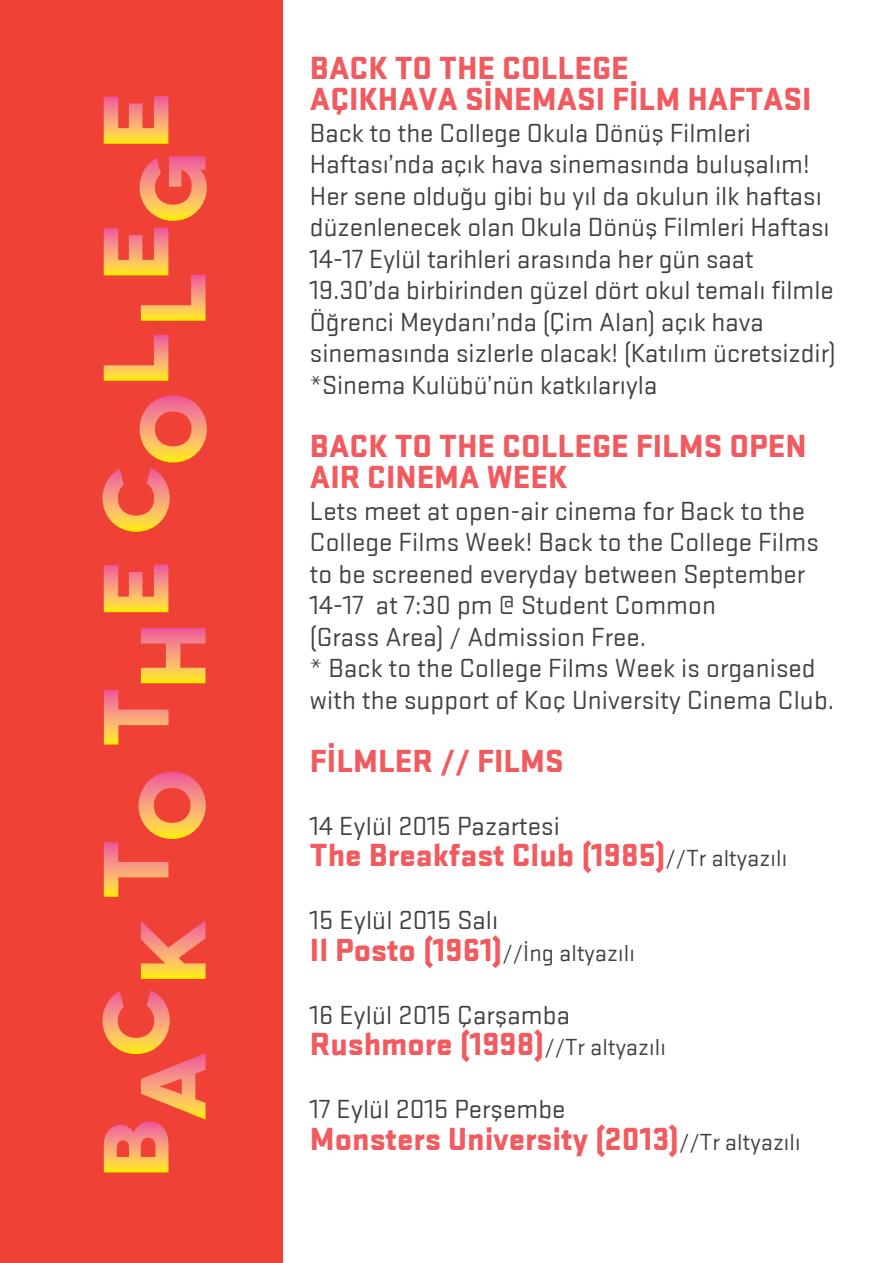
<style>
.page{position:relative;width:893px;height:1263px;background:#fff}
.page>*{position:absolute;margin:0;border:0;box-sizing:border-box;transform-origin:0 0}
.t1{font:900 33px/31.5px "Stratum No 1";color:#f15b5f}
.t2{font:27px/31.5px "Stratum No 1";color:#414042}
.t3{font:24px "Stratum No 1";letter-spacing:.005em;color:#414042}
.s1{font-weight:400;font-size:24px;color:#414042}
.s2{font-weight:900;font-size:33px;color:#f15b5f}
</style>
<div class="page">
<div style="left:0;top:0;width:282px;height:1263px;background:#ef4136"></div>
<svg style="left:102px;top:990px;width:104px;height:182px"></svg>
<svg style="left:141px;top:920px;width:65px;height:59px"></svg>
<svg style="left:104px;top:772px;width:102px;height:125px"></svg>
<svg style="left:104px;top:690px;width:65px;height:54px"></svg>
<svg style="left:141px;top:628px;width:65px;height:55px"></svg>
<svg style="left:104px;top:564px;width:64px;height:48px"></svg>
<svg style="left:102px;top:468px;width:68px;height:64px"></svg>
<svg style="left:140px;top:395px;width:67px;height:67px"></svg>
<svg style="left:104px;top:335px;width:64px;height:46px"></svg>
<svg style="left:104px;top:228px;width:102px;height:93px"></svg>
<svg style="left:140px;top:156px;width:67px;height:65px"></svg>
<svg style="left:104px;top:96px;width:64px;height:48px"></svg>
<p class="t1" style="left:310px;top:52px;width:503px">BACK TO THE COLLEGE<br>AÇIKHAVA SİNEMASI FİLM HAFTASI</p>
<p class="t2" style="left:310px;top:117px;width:527px">Back to the College Okula Dönüş Filmleri Haftası’nda açık hava sinemasında buluşalım!<br>Her sene olduğu gibi bu yıl da okulun ilk haftası düzenlenecek olan Okula Dönüş Filmleri Haftası 14-17 Eylül tarihleri arasında her gün saat 19.30’da birbirinden güzel dört okul temalı filmle Öğrenci Meydanı’nda (Çim Alan) açık hava sinemasında sizlerle olacak! (Katılım ücretsizdir) *Sinema Kulübü’nün katkılarıyla</p>
<p class="t1" style="left:310px;top:430px;width:498px">BACK TO THE COLLEGE FILMS OPEN<br>AIR CINEMA WEEK</p>
<p class="t2" style="left:310px;top:495px;width:526px">Lets meet at open-air cinema for Back to the College Films Week! Back to the College Films to be screened everyday between September 14-17 at 7:30 pm @ Student Common<br>(Grass Area) / Admission Free.<br>* Back to the College Films Week is organised with the support of Koç University Cinema Club.</p>
<p class="t1" style="left:310px;top:745px;width:255px">FİLMLER // FILMS</p>
<p class="t2" style="left:310px;top:810px;width:251px">14 Eylül 2015 Pazartesi</p>
<p class="t1" style="left:310px;top:839px;width:479px">The Breakfast Club (1985)<span class="s1">//Tr altyazılı</span></p>
<p class="t2" style="left:310px;top:905px;width:190px">15 Eylül 2015 Salı</p>
<p class="t3" style="left:310px;top:940px;width:326px"><span class="s2">Il Posto (1961)</span>//İng altyazılı</p>
<p class="t2" style="left:310px;top:999px;width:262px">16 Eylül 2015 Çarşamba</p>
<p class="t1" style="left:310px;top:1028px;width:357px">Rushmore (1998)<span class="s1">//Tr altyazılı</span></p>
<p class="t2" style="left:310px;top:1094px;width:257px">17 Eylül 2015 Perşembe</p>
<p class="t1" style="left:310px;top:1123px;width:492px">Monsters University (2013)<span class="s1">//Tr altyazılı</span></p>
</div>
